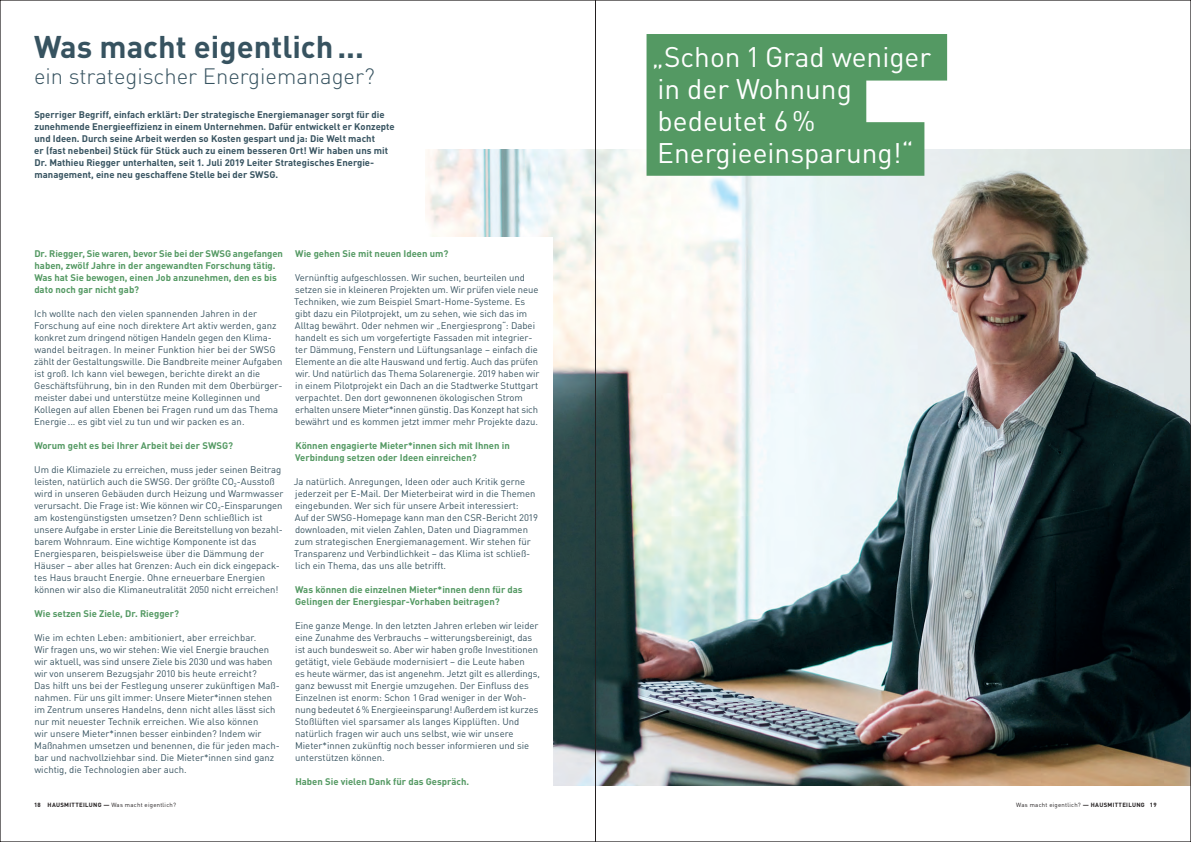
<style>
.page{position:relative;width:1191px;height:842px;background:#fff}
.page>*{position:absolute;margin:0;border:0;box-sizing:border-box;transform-origin:0 0}
.t1{font:700 31px "DIN Pro";color:#375360}
.t2{font:28px/32px "DIN Pro";color:#fff}
.t3{font:300 22px "DIN Pro";color:#375360}
.t4{font:9.5px/12px "DIN Pro";color:#375360}
.t5{font:700 9.5px/12px "DIN Pro";color:#549963}
.t6{font:700 9.5px/12px "DIN Pro";color:#375360}
.t7{font:6px "DIN Pro";letter-spacing:.04em;color:#231f20}
.s1{font-weight:700}
</style>
<div class="page">
<img style="left:426px;top:149px;width:763px;height:636px">
<div style="left:295px;top:237px;width:258px;height:548px;background:#fff"></div>
<svg style="left:646px;top:34px;width:301px;height:142px;fill:#549963"></svg>
<hr style="left:595px;top:0;width:1px;height:842px;background:#231f20">
<h1 class="t1" style="left:34px;top:25px;width:331px">Was macht eigentlich...</h1>
<h3 class="t3" style="left:34px;top:59px;width:342px">ein strategischer Energiemanager?</h3>
<p class="t6" style="left:34px;top:108px;width:362px">Sperriger Begriff, einfach erklärt: Der strategische Energiemanager sorgt für die zunehmende Energieeffizienz in einem Unternehmen. Dafür entwickelt er Konzepte und Ideen. Durch seine Arbeit werden so Kosten gespart und ja: Die Welt macht<br>er (fast nebenbei) Stück für Stück auch zu einem besseren Ort! Wir haben uns mit Dr. Mathieu Riegger unterhalten, seit 1. Juli 2019 Leiter Strategisches Energie&shy;management, eine neu geschaffene Stelle bei der SWSG.</p>
<p class="t5" style="left:34px;top:247px;width:250px">Dr. Riegger, Sie waren, bevor Sie bei der SWSG angefangen haben, zwölf Jahre in der angewandten Forschung tätig.<br>Was hat Sie bewogen, einen Job anzunehmen, den es bis dato noch gar nicht gab?</p>
<p class="t4" style="left:34px;top:307px;width:250px">Ich wollte nach den vielen spannenden Jahren in der Forschung auf eine noch direktere Art aktiv werden, ganz konkret zum dringend nötigen Handeln gegen den Klima&shy;wandel beitragen. In meiner Funktion hier bei der SWSG zählt der Gestaltungswille. Die Bandbreite meiner Aufgaben ist groß. Ich kann viel bewegen, berichte direkt an die Geschäftsführung, bin in den Runden mit dem Oberbürger&shy;meister dabei und unterstütze meine Kolleginnen und Kollegen auf allen Ebenen bei Fragen rund um das Thema Energie... es gibt viel zu tun und wir packen es an.</p>
<p class="t5" style="left:34px;top:439px;width:200px">Worum geht es bei Ihrer Arbeit bei der SWSG?</p>
<p class="t4" style="left:34px;top:463px;width:251px">Um die Klimaziele zu erreichen, muss jeder seinen Beitrag leisten, natürlich auch die SWSG. Der größte CO<sub>2</sub>-Ausstoß wird in unseren Gebäuden durch Heizung und Warmwasser verursacht. Die Frage ist: Wie können wir CO<sub>2</sub>-Einsparungen am kostengünstigsten umsetzen? Denn schließlich ist unsere Aufgabe in erster Linie die Bereitstellung von bezahl&shy;barem Wohnraum. Eine wichtige Komponente ist das Energiesparen, beispielsweise über die Dämmung der Häuser – aber alles hat Grenzen: Auch ein dick eingepack&shy;tes Haus braucht Energie. Ohne erneuerbare Energien können wir also die Klimaneutralität 2050 nicht erreichen!</p>
<p class="t5" style="left:34px;top:607px;width:146px">Wie setzen Sie Ziele, Dr. Riegger?</p>
<p class="t4" style="left:34px;top:631px;width:247px">Wie im echten Leben: ambitioniert, aber erreichbar.<br>Wir fragen uns, wo wir stehen: Wie viel Energie brauchen wir aktuell, was sind unsere Ziele bis 2030 und was haben wir von unserem Bezugsjahr 2010 bis heute erreicht?<br>Das hilft uns bei der Festlegung unserer zukünftigen Maß&shy;nahmen. Für uns gilt immer: Unsere Mieter*innen stehen im Zentrum unseres Handelns, denn nicht alles lässt sich nur mit neuester Technik erreichen. Wie also können<br>wir unsere Mieter*innen besser einbinden? Indem wir Maßnahmen umsetzen und benennen, die für jeden mach&shy;bar und nachvollziehbar sind. Die Mieter*innen sind ganz wichtig, die Technologien aber auch.</p>
<p class="t5" style="left:295px;top:247px;width:155px">Wie gehen Sie mit neuen Ideen um?</p>
<p class="t4" style="left:294px;top:271px;width:247px">Vernünftig aufgeschlossen. Wir suchen, beurteilen und setzen sie in kleineren Projekten um. Wir prüfen viele neue Techniken, wie zum Beispiel Smart-Home-Systeme. Es gibt dazu ein Pilotprojekt, um zu sehen, wie sich das im Alltag bewährt. Oder nehmen wir „Energiesprong“: Dabei handelt es sich um vorgefertigte Fassaden mit integrier&shy;ter Dämmung, Fenstern und Lüftungsanlage – einfach die Elemente an die alte Hauswand und fertig. Auch das prüfen wir. Und natürlich das Thema Solarenergie. 2019 haben wir in einem Pilotprojekt ein Dach an die Stadtwerke Stuttgart verpachtet. Den dort gewonnenen ökologischen Strom erhalten unsere Mieter*innen günstig. Das Konzept hat sich bewährt und es kommen jetzt immer mehr Projekte dazu.</p>
<p class="t5" style="left:295px;top:439px;width:216px">Können engagierte Mieter*innen sich mit Ihnen in<br>Verbindung setzen oder Ideen einreichen?</p>
<p class="t4" style="left:294px;top:475px;width:246px">Ja natürlich. Anregungen, Ideen oder auch Kritik gerne jederzeit per E-Mail. Der Mieterbeirat wird in die Themen eingebunden. Wer sich für unsere Arbeit interessiert:<br>Auf der SWSG-Homepage kann man den CSR-Bericht 2019 downloaden, mit vielen Zahlen, Daten und Diagrammen zum strategischen Energiemanagement. Wir stehen für Transparenz und Verbindlichkeit – das Klima ist schließ&shy;lich ein Thema, das uns alle betrifft.</p>
<p class="t5" style="left:295px;top:583px;width:229px">Was können die einzelnen Mieter*innen denn für das<br>Gelingen der Energiespar-Vorhaben beitragen?</p>
<p class="t4" style="left:295px;top:619px;width:246px">Eine ganze Menge. In den letzten Jahren erleben wir leider eine Zunahme des Verbrauchs – witterungsbereinigt, das ist auch bundesweit so. Aber wir haben große Investitionen getätigt, viele Gebäude modernisiert – die Leute haben<br>es heute wärmer, das ist angenehm. Jetzt gilt es allerdings, ganz bewusst mit Energie umzugehen. Der Einfluss des Einzelnen ist enorm: Schon 1Grad weniger in der Woh&shy;nung bedeutet 6% Energieeinsparung! Außerdem ist kurzes Stoßlüften viel sparsamer als langes Kipplüften. Und natürlich fragen wir auch uns selbst, wie wir unsere Mieter*innen zukünftig noch besser informieren und sie unterstützen können.</p>
<p class="t5" style="left:295px;top:775px;width:175px">Haben Sie vielen Dank für das Gespräch.</p>
<h2 class="t2" style="left:652px;top:38px;width:281px">„Schon 1 Grad weniger in der Wohnung bedeutet 6%<br>Energieeinsparung!“</h2>
<p class="t7" style="left:34px;top:800px;width:144px"><span class="s1">18 HAUSMITTEILUNG —</span> Was macht eigentlich?</p>
<p class="t7" style="left:1016px;top:800px;width:142px">Was macht eigentlich? <span class="s1">— HAUSMITTEILUNG 19</span></p>
</div>
